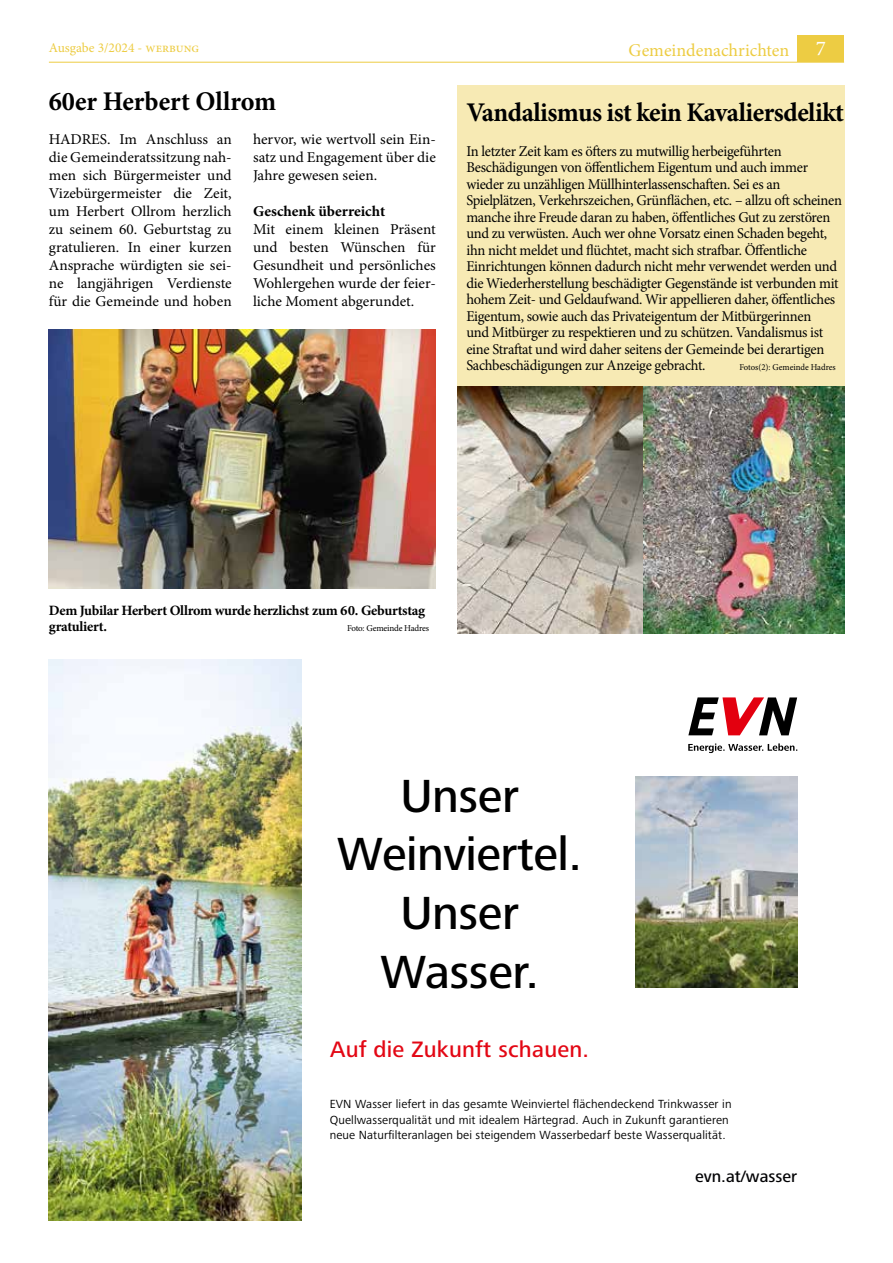
<style>
.page{position:relative;width:893px;height:1263px;background:#fff}
.page>*{position:absolute;margin:0;border:0;box-sizing:border-box;transform-origin:0 0}
.t1{font:500 48.15px/58.8px "Frutiger Next LTW1 G";letter-spacing:-.01em;color:#000;text-align:center}
.t2{font:700 27px "Minion Pro";letter-spacing:-.02em;color:#000}
.t3{font:500 23.1px "Frutiger Next LTW1 G";letter-spacing:.01em;color:#e30714}
.t4{font:18px "Minion Pro";color:#edcc43}
.t5{font:500 16.95px "Frutiger Next LTW1 G";color:#020204}
.t6{font:15px/18px "Minion Pro";letter-spacing:-.02em;color:#000;text-align:justify}
.t7{font:700 15px "Minion Pro";color:#000}
.t8{font:700 14.25px/16.5px "Minion Pro";letter-spacing:-.02em;color:#000}
.t9{font:13.5px "Minion Pro";color:#edcc43}
.t10{font:12.15px/15.5px "Frutiger Next LTW1 G";letter-spacing:.01em;color:#000}
.t11{font:9px "Minion Pro";color:#000}
.t12{font:9px "Minion Pro";letter-spacing:-.02em;color:#000}
.s1{font-size:21px;color:#fff}
</style>
<div class="page">
<div style="left:797px;top:35px;width:47px;height:27px;background:#edcc43"></div>
<hr style="left:49px;top:62px;width:795px;height:1px;background:#edcc43">
<img style="left:49px;top:330px;width:387px;height:259px">
<div style="left:457px;top:85px;width:388px;height:355px;background:#f7eab4"></div>
<img style="left:49px;top:659px;width:252px;height:561px">
<img style="left:635px;top:776px;width:162px;height:211px">
<svg style="left:688px;top:697px;width:109px;height:38px"></svg>
<svg style="left:688px;top:743px;width:109px;height:10px"></svg>
<img style="left:457px;top:387px;width:186px;height:247px">
<img style="left:643px;top:387px;width:201px;height:247px">
<p class="t9" style="left:49px;top:39px;width:152px">Ausgabe 3/2024 - werbung</p>
<p class="t4" style="left:629px;top:38px;width:199px">Gemeindenachrichten <span class="s1">7</span></p>
<h2 class="t2" style="left:49px;top:82px;width:229px">60er Herbert Ollrom</h2>
<p class="t6" style="left:49px;top:130px;width:184px">HADRES. Im Anschluss an die Gemeinderatssitzung nah&shy;men sich Bürgermeister und Vizebürgermeister die Zeit, um Herbert Ollrom herzlich zu seinem 60. Geburtstag zu gratulieren. In einer kurzen Ansprache würdigten sie sei&shy;ne langjährigen Verdienste für die Gemeinde und hoben</p>
<h2 class="t2" style="left:466px;top:93px;width:379px">Vandalismus ist kein Kavaliersdelikt</h2>
<p class="t6" style="left:466px;top:143px;width:377px;line-height:16.5px;text-align:left">In letzter Zeit kam es öfters zu mutwillig herbeigeführten Beschädigungen von öffentlichem Eigentum und auch immer wieder zu unzähligen Müllhinterlassenschaften. Sei es an Spielplätzen, Verkehrszeichen, Grünflächen, etc. – allzu oft scheinen manche ihre Freude daran zu haben, öffentliches Gut zu zerstören und zu verwüsten. Auch wer ohne Vorsatz einen Schaden begeht, ihn nicht meldet und flüchtet, macht sich strafbar. Öffentliche Einrichtungen können dadurch nicht mehr verwendet werden und die Wiederherstellung beschädigter Gegenstände ist verbunden mit hohem Zeit- und Geldaufwand. Wir appellieren daher, öffentliches Eigentum, sowie auch das Privateigentum der Mitbürgerinnen<br>und Mitbürger zu respektieren und zu schützen. Vandalismus ist eine Straftat und wird daher seitens der Gemeinde bei derartigen Sachbeschädigungen zur Anzeige gebracht.</p>
<p class="t6" style="left:253px;top:130px;width:184px">hervor, wie wertvoll sein Ein&shy;satz und Engagement über die Jahre gewesen seien.</p>
<p class="t7" style="left:253px;top:201px;width:134px">Geschenk überreicht</p>
<p class="t6" style="left:253px;top:220px;width:184px">Mit einem kleinen Präsent und besten Wünschen für Gesundheit und persönliches Wohlergehen wurde der feier&shy;liche Moment abgerundet.</p>
<p class="t11" style="left:739px;top:361px;width:98px">Fotos(2): Gemeinde Hadres</p>
<p class="t8" style="left:49px;top:602px;width:378px">Dem Jubilar Herbert Ollrom wurde herzlichst zum 60. Geburtstag gratuliert.</p>
<p class="t12" style="left:347px;top:622px;width:83px">Foto: Gemeinde Hadres</p>
<h1 class="t1" style="left:337px;top:767px;width:246px">Unser<br>Weinviertel.<br>Unser<br>Wasser.</h1>
<h3 class="t3" style="left:330px;top:1036px;width:260px">Auf die Zukunft schauen.</h3>
<p class="t10" style="left:330px;top:1097px;width:403px">EVN Wasser liefert in das gesamte Weinviertel flächendeckend Trinkwasser in<br>Quellwasserqualität und mit idealem Härtegrad. Auch in Zukunft garantieren neue Naturfilteranlagen bei steigendem Wasserbedarf beste Wasserqualität.</p>
<p class="t5" style="left:695px;top:1167px;width:104px">evn.at/wasser</p>
</div>
